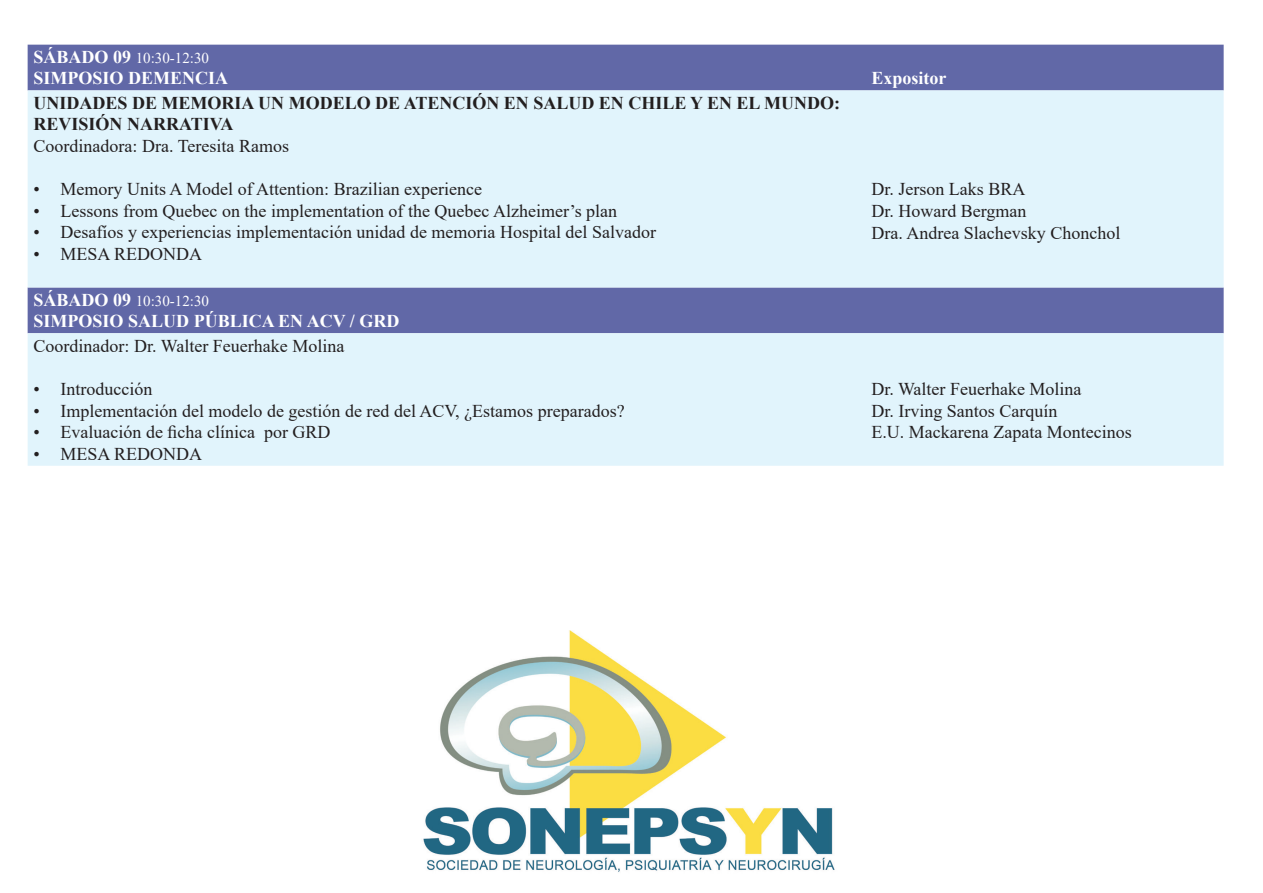
<style>
.page{position:relative;width:1263px;height:893px;background:#fff}
.page>*{position:absolute;margin:0;border:0;box-sizing:border-box;transform-origin:0 0}
.t1{font:18px "Times New Roman";color:#231f20}
.t2{font:700 18px/21.6px "Times New Roman";color:#231f20}
.t3{font:700 18px "Times New Roman";color:#fff}
.t4{font:15px "Times New Roman";color:#fff}
.s1{font-weight:700;font-size:18px}
</style>
<div class="page">
<div style="left:28px;top:45px;width:1196px;height:45px;background:#6168a7"></div>
<svg style="left:28px;top:90px;width:1196px;height:376px;background:#d1e3f1"></svg>
<img style="left:423px;top:631px;width:412px;height:241px">
<p class="t4" style="left:34px;top:47px;width:177px"><span class="s1">SÁBADO 09</span> 10:30-12:30</p>
<p class="t3" style="left:34px;top:65px;width:196px">SIMPOSIO DEMENCIA</p>
<p class="t3" style="left:871px;top:65px;width:77px">Expositor</p>
<p class="t2" style="left:34px;top:91px;width:808px">UNIDADES DE MEMORIA UN MODELO DE ATENCIÓN EN SALUD EN CHILE Y EN EL MUNDO:<br>REVISIÓN NARRATIVA</p>
<p class="t1" style="left:34px;top:133px;width:257px">Coordinadora: Dra. Teresita Ramos</p>
<p class="t1" style="left:34px;top:176px;width:450px">• Memory Units A Model of Attention: Brazilian experience</p>
<p class="t1" style="left:34px;top:198px;width:585px">• Lessons from Quebec on the implementation of the Quebec Alzheimer’s plan</p>
<p class="t1" style="left:34px;top:220px;width:624px">• Desafíos y experiencias implementación unidad de memoria Hospital del Salvador</p>
<p class="t1" style="left:34px;top:241px;width:170px">• MESA REDONDA</p>
<p class="t1" style="left:871px;top:177px;width:155px">Dr. Jerson Laks BRA</p>
<p class="t1" style="left:871px;top:198px;width:157px">Dr. Howard Bergman</p>
<p class="t1" style="left:871px;top:220px;width:250px">Dra. Andrea Slachevsky Chonchol</p>
<p class="t4" style="left:34px;top:290px;width:177px"><span class="s1">SÁBADO 09</span> 10:30-12:30</p>
<p class="t3" style="left:34px;top:308px;width:367px">SIMPOSIO SALUD PÚBLICA EN ACV / GRD</p>
<p class="t1" style="left:34px;top:333px;width:312px">Coordinador: Dr. Walter Feuerhake Molina</p>
<p class="t1" style="left:34px;top:376px;width:120px">• Introducción</p>
<p class="t1" style="left:34px;top:398px;width:593px">• Implementación del modelo de gestión de red del ACV, ¿Estamos preparados?</p>
<p class="t1" style="left:34px;top:419px;width:298px">• Evaluación de ficha clínica por GRD</p>
<p class="t1" style="left:34px;top:441px;width:170px">• MESA REDONDA</p>
<p class="t1" style="left:871px;top:376px;width:212px">Dr. Walter Feuerhake Molina</p>
<p class="t1" style="left:871px;top:398px;width:187px">Dr. Irving Santos Carquín</p>
<p class="t1" style="left:871px;top:419px;width:262px">E.U. Mackarena Zapata Montecinos</p>
</div>
